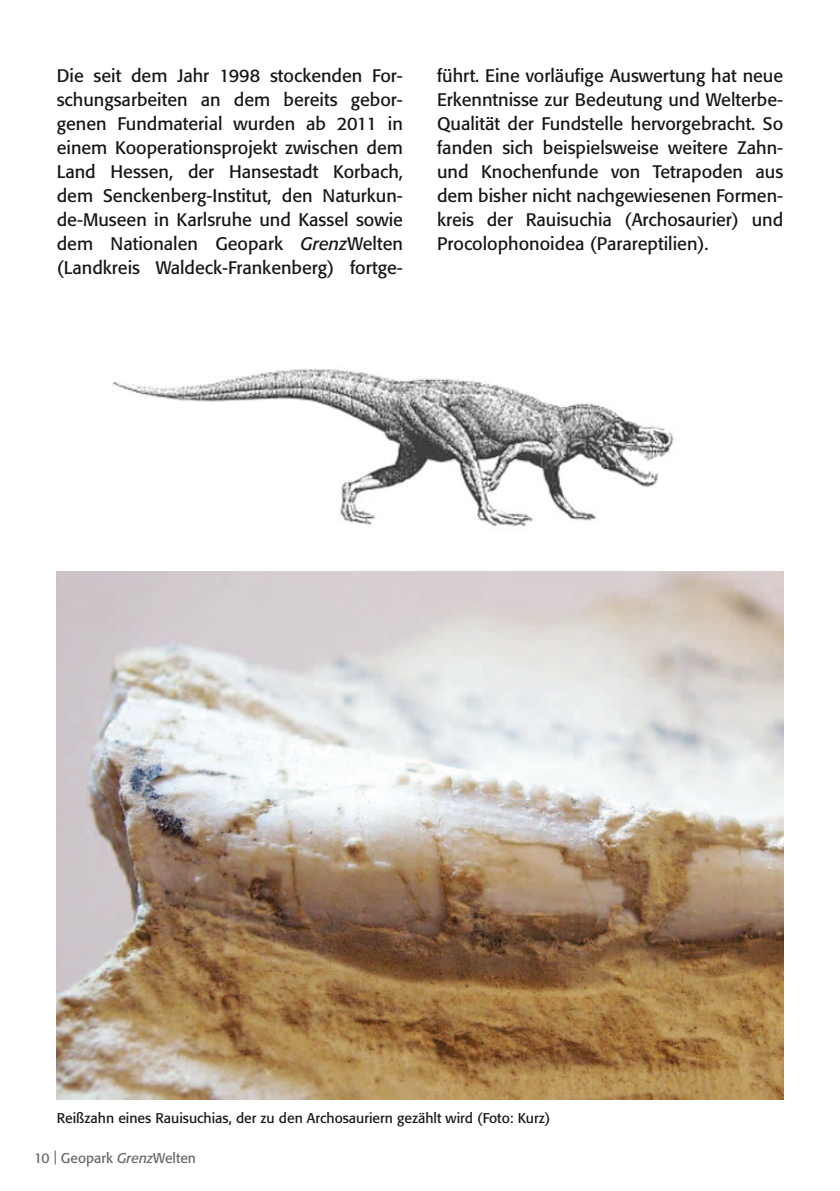
<style>
.page{position:relative;width:840px;height:1191px;background:#fff}
.page>*{position:absolute;margin:0;border:0;box-sizing:border-box;transform-origin:0 0}
.t1{font:18px/24px "Formata";color:#151616;text-align:justify}
.t2{font:14px "Formata";color:#151616}
.t3{font:14px "Formata";color:#686868}
.s1{font-style:italic}
</style>
<div class="page">
<img style="left:113px;top:367px;width:561px;height:160px">
<img style="left:57px;top:571px;width:725px;height:528px">
<p class="t1" style="left:57px;top:64px;width:347px">Die seit dem Jahr 1998 stockenden For&shy;schungsarbeiten an dem bereits gebor&shy;genen Fundmaterial wurden ab 2011 in einem Kooperationsprojekt zwischen dem Land Hessen, der Hansestadt Korbach, dem Senckenberg-Institut, den Naturkun&shy;de-Museen in Karlsruhe und Kassel sowie dem Nationalen Geopark <span class="s1">Grenz</span>Welten (Landkreis Waldeck-Frankenberg) fortge-</p>
<p class="t1" style="left:437px;top:64px;width:347px">führt. Eine vorläufige Auswertung hat neue Erkenntnisse zur Bedeutung und Welterbe-Qualität der Fundstelle hervorgebracht. So fanden sich beispielsweise weitere Zahn&shy;und Knochenfunde von Tetrapoden aus dem bisher nicht nachgewiesenen Formen&shy;kreis der Rauisuchia (Archosaurier) und Procolophonoidea (Parareptilien).</p>
<p class="t2" style="left:57px;top:1109px;width:495px">Reißzahn eines Rauisuchias, der zu den Archosauriern gezählt wird (Foto: Kurz)</p>
<p class="t3" style="left:34px;top:1149px;width:163px">10 | Geopark <span class="s1">Grenz</span>Welten</p>
</div>
